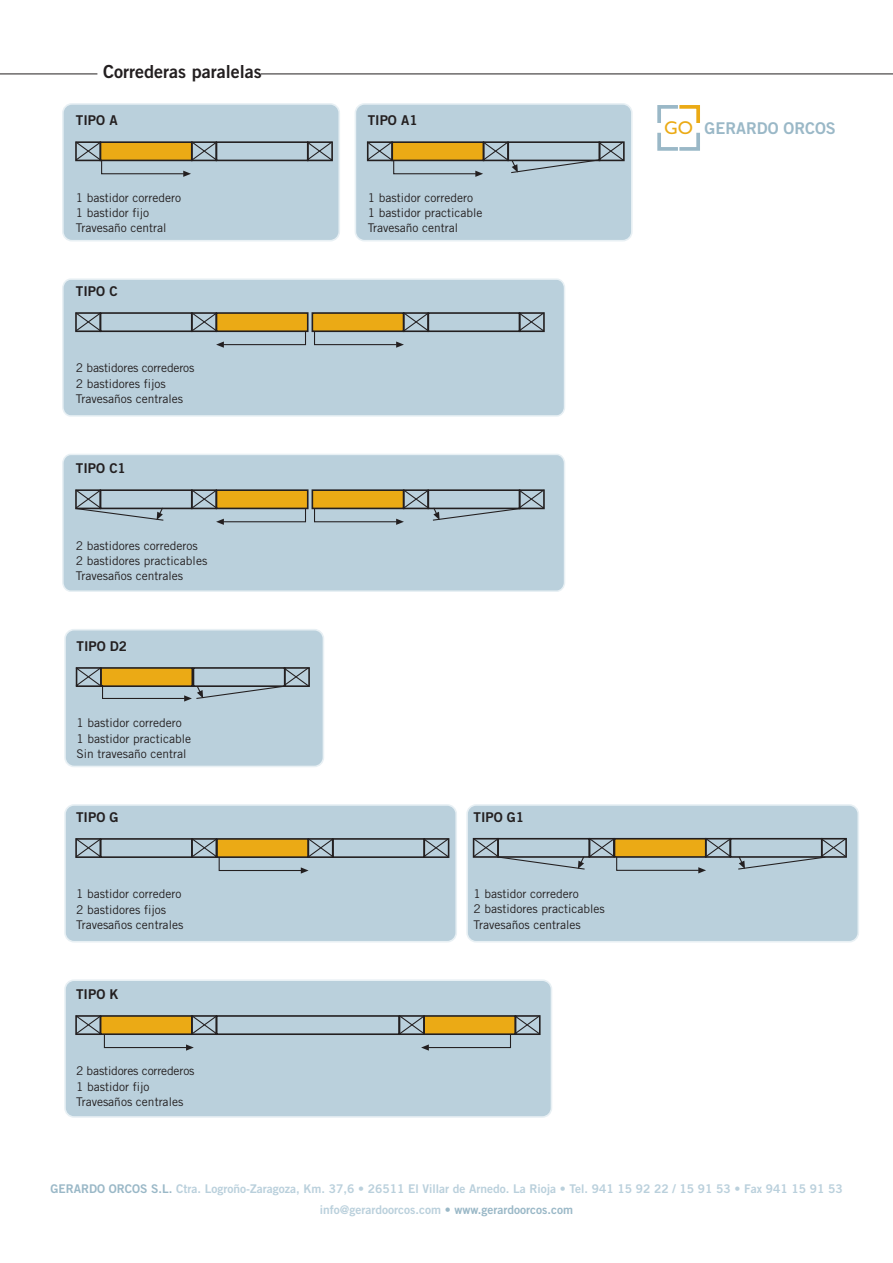
<style>
.page{position:relative;width:893px;height:1263px;background:#fff}
.page>*{position:absolute;margin:0;border:0;box-sizing:border-box;transform-origin:0 0}
.t1{font:18px "Trade Gothic Bold Two";color:#231f20}
.t2{font:16.2px "Trade Gothic Bold Two";color:#9ab8c7}
.t3{font:13.5px "Trade Gothic Bold Two";color:#231f20}
.t4{font:12px/15.1px "Trade Gothic";color:#231f20}
.t5{font:12px/20.7px "Trade Gothic Bold Two";color:#bad0dc;text-align:center}
.s1{font-family:"Gill Sans";font-size:18.6px;color:#ebaa15}
.s2{color:#9ab8c7}
.s3{font-family:"Trade Gothic";color:#9ab8c7}
</style>
<div class="page">
<div style="left:466px;top:804px;width:393px;height:139px;background:#bad0dc;border:2px solid #e8f0f4;border-radius:9px"></div>
<div style="left:355px;top:103px;width:278px;height:139px;background:#bad0dc;border:2px solid #e8f0f4;border-radius:9px"></div>
<svg style="left:657px;top:105px;width:43px;height:46px"></svg>
<hr style="left:0;top:74px;width:893px;height:1px;background:#231f20">
<div style="left:98px;top:64px;width:163px;height:18px;background:#fff"></div>
<div style="left:62px;top:103px;width:278px;height:139px;background:#bad0dc;border:2px solid #e8f0f4;border-radius:9px"></div>
<div style="left:216px;top:141px;width:92px;height:20px;border:2px solid #231f20"></div>
<svg style="left:306px;top:141px;width:27px;height:21px"></svg>
<svg style="left:75px;top:141px;width:143px;height:36px"></svg>
<svg style="left:366px;top:141px;width:259px;height:36px"></svg>
<div style="left:62px;top:278px;width:503px;height:139px;background:#bad0dc;border:2px solid #e8f0f4;border-radius:8px"></div>
<div style="left:100px;top:312px;width:93px;height:20px;border:2px solid #231f20"></div>
<div style="left:216px;top:312px;width:92px;height:20px;background:#231f20"></div>
<svg style="left:75px;top:312px;width:27px;height:20px"></svg>
<div style="left:312px;top:312px;width:92px;height:20px;background:#231f20"></div>
<div style="left:427px;top:312px;width:93px;height:20px;border:2px solid #231f20"></div>
<svg style="left:517px;top:312px;width:28px;height:20px"></svg>
<svg style="left:313px;top:312px;width:117px;height:36px"></svg>
<svg style="left:190px;top:312px;width:117px;height:36px"></svg>
<div style="left:62px;top:454px;width:503px;height:138px;background:#bad0dc;border:2px solid #e8f0f4;border-radius:8px"></div>
<div style="left:100px;top:489px;width:93px;height:20px;border:2px solid #231f20"></div>
<div style="left:216px;top:489px;width:92px;height:20px;background:#231f20"></div>
<div style="left:312px;top:489px;width:92px;height:20px;background:#231f20"></div>
<svg style="left:190px;top:489px;width:117px;height:36px"></svg>
<svg style="left:313px;top:489px;width:232px;height:36px"></svg>
<svg style="left:75px;top:489px;width:90px;height:32px"></svg>
<div style="left:64px;top:629px;width:260px;height:138px;background:#bad0dc;border:2px solid #e8f0f4;border-radius:9px"></div>
<svg style="left:75px;top:667px;width:235px;height:35px"></svg>
<div style="left:64px;top:979px;width:488px;height:139px;background:#bad0dc;border:2px solid #e8f0f4;border-radius:9px"></div>
<div style="left:216px;top:1015px;width:184px;height:20px;border:2px solid #231f20"></div>
<svg style="left:75px;top:1015px;width:143px;height:36px"></svg>
<svg style="left:398px;top:1015px;width:143px;height:36px"></svg>
<div style="left:64px;top:804px;width:393px;height:139px;background:#bad0dc;border:2px solid #e8f0f4;border-radius:9px"></div>
<div style="left:100px;top:838px;width:93px;height:20px;border:2px solid #231f20"></div>
<svg style="left:75px;top:838px;width:27px;height:20px"></svg>
<div style="left:332px;top:838px;width:93px;height:20px;border:2px solid #231f20"></div>
<svg style="left:422px;top:838px;width:28px;height:20px"></svg>
<svg style="left:190px;top:838px;width:145px;height:36px"></svg>
<svg style="left:472px;top:837px;width:375px;height:36px"></svg>
<h1 class="t1" style="left:103px;top:65px;width:160px">Correderas paralelas</h1>
<p class="t3" style="left:76px;top:115px;width:43px">TIPO A</p>
<p class="t4" style="left:76px;top:191px;width:107px">1 bastidor corredero<br>1 bastidor fijo<br>Travesaño central</p>
<p class="t3" style="left:76px;top:286px;width:43px">TIPO C</p>
<p class="t4" style="left:76px;top:362px;width:120px">2 bastidores correderos<br>2 bastidores fijos<br>Travesaños centrales</p>
<p class="t3" style="left:76px;top:463px;width:51px">TIPO C1</p>
<p class="t4" style="left:76px;top:539px;width:133px">2 bastidores correderos<br>2 bastidores practicables<br>Travesaños centrales</p>
<p class="t3" style="left:77px;top:641px;width:52px">TIPO D2</p>
<p class="t4" style="left:77px;top:716px;width:116px">1 bastidor corredero<br>1 bastidor practicable<br>Sin travesaño central</p>
<p class="t3" style="left:76px;top:812px;width:44px">TIPO G</p>
<p class="t4" style="left:76px;top:887px;width:109px">1 bastidor corredero<br>2 bastidores fijos<br>Travesaños centrales</p>
<p class="t3" style="left:76px;top:989px;width:44px">TIPO K</p>
<p class="t4" style="left:76px;top:1064px;width:120px">2 bastidores correderos<br>1 bastidor fijo<br>Travesaños centrales</p>
<p class="t3" style="left:368px;top:115px;width:51px">TIPO A1</p>
<p class="t4" style="left:368px;top:191px;width:116px">1 bastidor corredero<br>1 bastidor practicable<br>Travesaño central</p>
<h2 class="t2" style="left:664px;top:123px;width:173px"><span class="s1">GO</span> GERARDO ORCOS</h2>
<p class="t3" style="left:474px;top:812px;width:52px">TIPO G1</p>
<p class="t4" style="left:474px;top:887px;width:133px">1 bastidor corredero<br>2 bastidores practicables<br>Travesaños centrales</p>
<p class="t5" style="left:51px;top:1180px;width:793px"><span class="s2">GERARDO ORCOS S.L.</span> Ctra. Logroño-Zaragoza, Km. 37,6 • 26511 El Villar de Arnedo. La Rioja • Tel. 941 15 92 22 / 15 91 53 • Fax 941 15 91 53 info@gerardoorcos.com <span class="s3">•</span> <span class="s2">www.gerardoorcos.com</span></p>
</div>
